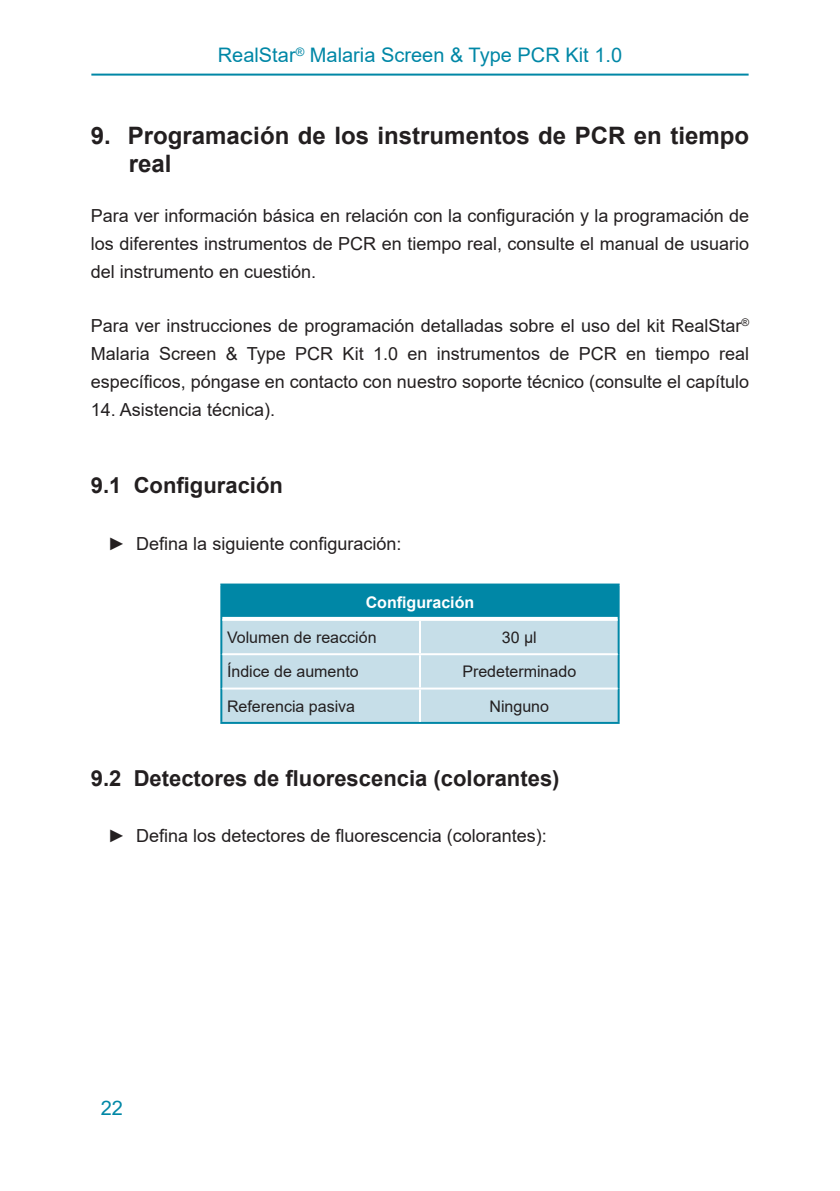
<style>
.page{position:relative;width:840px;height:1191px;background:#fff}
.page>*{position:absolute;margin:0;border:0;box-sizing:border-box;transform-origin:0 0}
.Level_1{font:700 24px/28px "Arial";color:#231f20}
.Level_2{font:700 22px "Arial";color:#231f20}
.Seitenkopf{font:20px "Arial";color:#0087a6}
.Mengentext{font:18px/28px "Arial";color:#231f20;text-align:justify}
.Mengentext_links{font:16px "Arial";color:#231f20}
.Mengentext_zentriert{font:16px "Arial";color:#231f20}
.Kopfzeile{font:700 16px "Arial";color:#fff}
</style>
<div class="page">
<hr style="left:91px;top:74px;width:657px;height:2px;background:#0087a6">
<div style="left:221px;top:584px;width:397px;height:35px;background:#0087a6"></div>
<div style="left:222px;top:621px;width:395px;height:101px;background:#c6dee8"></div>
<hr style="left:220px;top:619px;width:2px;height:35px;background:#0087a6">
<hr style="left:617px;top:619px;width:2px;height:35px;background:#0087a6">
<hr style="left:220px;top:654px;width:2px;height:34px;background:#0087a6">
<hr style="left:617px;top:654px;width:2px;height:34px;background:#0087a6">
<hr style="left:220px;top:688px;width:2px;height:34px;background:#0087a6">
<hr style="left:617px;top:688px;width:2px;height:34px;background:#0087a6">
<hr style="left:220px;top:722px;width:200px;height:2px;background:#0087a6">
<hr style="left:420px;top:722px;width:199px;height:2px;background:#0087a6">
<hr style="left:419px;top:621px;width:2px;height:32px;background:#fff">
<hr style="left:222px;top:653px;width:198px;height:2px;background:#fff">
<hr style="left:420px;top:653px;width:197px;height:2px;background:#fff">
<hr style="left:419px;top:655px;width:2px;height:32px;background:#fff">
<hr style="left:222px;top:687px;width:198px;height:2px;background:#fff">
<hr style="left:420px;top:687px;width:197px;height:2px;background:#fff">
<hr style="left:419px;top:689px;width:2px;height:33px;background:#fff">
<hr style="left:220px;top:583px;width:200px;height:2px;background:#0087a6">
<hr style="left:220px;top:585px;width:2px;height:34px;background:#0087a6">
<hr style="left:420px;top:583px;width:199px;height:2px;background:#0087a6">
<hr style="left:617px;top:585px;width:2px;height:34px;background:#0087a6">
<hr style="left:222px;top:617px;width:198px;height:4px;background:#fff">
<hr style="left:420px;top:617px;width:197px;height:4px;background:#fff">
<p class="Seitenkopf" style="left:218px;top:41px;width:405px">RealStar<sup>®</sup> Malaria Screen &amp; Type PCR Kit 1.0</p>
<p class="Level_1" style="left:129px;top:121px;width:621px;text-indent:-38px">9. Programación de los instrumentos de PCR en tiempo real</p>
<p class="Mengentext" style="left:91px;top:202px;width:659px">Para ver información básica en relación con la configuración y la programación de los diferentes instrumentos de PCR en tiempo real, consulte el manual de usuario del instrumento en cuestión.</p>
<p class="Mengentext" style="left:91px;top:312px;width:659px">Para ver instrucciones de programación detalladas sobre el uso del kit RealStar<sup>® </sup>Malaria Screen &amp; Type PCR Kit 1.0 en instrumentos de PCR en tiempo real específicos, póngase en contacto con nuestro soporte técnico (consulte el capítulo</p>
<p class="Mengentext" style="left:91px;top:396px;width:186px">14. Asistencia técnica).</p>
<p class="Level_2" style="left:91px;top:470px;width:193px">9.1 Configuración</p>
<p class="Mengentext" style="left:108px;top:529px;width:295px">► Defina la siguiente configuración:</p>
<p class="Kopfzeile" style="left:365px;top:590px;width:110px">Configuración</p>
<p class="Mengentext_links" style="left:227px;top:626px;width:151px">Volumen de reacción</p>
<p class="Mengentext_zentriert" style="left:501px;top:626px;width:37px">30 µl</p>
<p class="Mengentext_links" style="left:227px;top:660px;width:133px">Índice de aumento</p>
<p class="Mengentext_zentriert" style="left:462px;top:660px;width:115px">Predeterminado</p>
<p class="Mengentext_links" style="left:227px;top:695px;width:130px">Referencia pasiva</p>
<p class="Mengentext_zentriert" style="left:489px;top:695px;width:61px">Ninguno</p>
<p class="Level_2" style="left:91px;top:762px;width:470px">9.2 Detectores de fluorescencia (colorantes)</p>
<p class="Mengentext" style="left:108px;top:822px;width:440px">► Defina los detectores de fluorescencia (colorantes):</p>
<p class="Seitenkopf" style="left:101px;top:1094px;width:24px">22</p>
</div>
